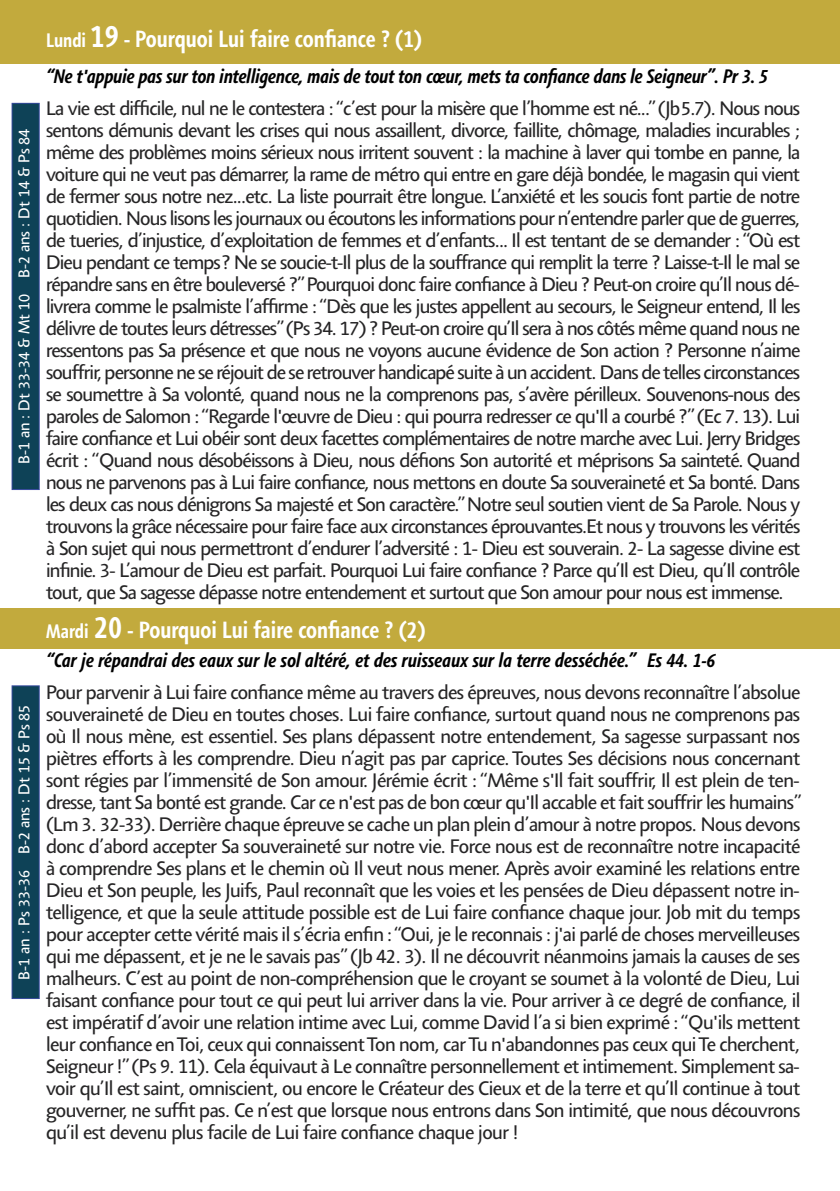
<style>
.page{position:relative;width:840px;height:1191px;background:#fff}
.page>*{position:absolute;margin:0;border:0;box-sizing:border-box;transform-origin:0 0}
.t1{font:700 condensed 24px "Agilita LT Std";color:#fff}
.t2{font:20px/22px "Agilita LT Std";letter-spacing:-.04em;color:#262526;text-align:justify}
.t3{font:italic 700 condensed 20px "Agilita LT Std";letter-spacing:-.01em;color:#000}
.t4{font:16px "Agilita LT Std";color:#fff}
.s1{font-size:20px}
.s2{font-size:32px}
</style>
<div class="page">
<div style="left:0;top:0;width:839px;height:64px;background:#c2aa3d"></div>
<div style="left:0;top:608px;width:839px;height:40px;background:#c2aa3d"></div>
<div style="left:13px;top:104px;width:26px;height:385px;background:#0e4257"></div>
<div style="left:12px;top:103px;width:28px;height:387px;border:1px solid #33489a"></div>
<div style="left:13px;top:686px;width:26px;height:312px;background:#0e4257"></div>
<div style="left:12px;top:685px;width:28px;height:314px;border:1px solid #33489a"></div>
<p class="t4" style="left:15px;top:464px;width:337px;rotate:-90deg">B-1 an : Dt 33-34 &amp; Mt 10 B-2 ans : Dt 14 &amp; Ps 84</p>
<p class="t4" style="left:15px;top:979px;width:276px;rotate:-90deg">B-1 an : Ps 33-36 B-2 ans : Dt 15 &amp; Ps 85</p>
<p class="t1" style="left:46px;top:29px;width:377px"><span class="s1">Lundi</span> <span class="s2">19</span> - Pourquoi Lui faire confiance ? (1)</p>
<p class="t3" style="left:46px;top:64px;width:723px">“Ne t'appuie pas sur ton intelligence, mais de tout ton cœur, mets ta confiance dans le Seigneur”. Pr 3. 5</p>
<p class="t2" style="left:46px;top:97px;width:755px">La vie est difficile, nul ne le contestera : “c’est pour la misère que l’homme est né...” (Jb5.7). Nous nous sentons démunis devant les crises qui nous assaillent, divorce, faillite, chômage, maladies incurables ; même des problèmes moins sérieux nous irritent souvent : la machine à laver qui tombe en panne, la voiture qui ne veut pas démarrer, la rame de métro qui entre en gare déjà bondée, le magasin qui vient de fermer sous notre nez...etc. La liste pourrait être longue. L’anxiété et les soucis font partie de notre quotidien. Nous lisons les journaux ou écoutons les informations pour n’entendre parler que de guerres, de tueries, d’injustice, d’exploitation de femmes et d’enfants... Il est tentant de se demander : “Où est Dieu pendant ce temps? Ne se soucie-t-Il plus de la souffrance qui remplit la terre ? Laisse-t-Il le mal se répandre sans en être bouleversé ?” Pourquoi donc faire confiance à Dieu ? Peut-on croire qu’Il nous dé&shy;livrera comme le psalmiste l’affirme : “Dès que les justes appellent au secours, le Seigneur entend, Il les délivre de toutes leurs détresses” (Ps 34. 17) ? Peut-on croire qu’Il sera à nos côtés même quand nous ne ressentons pas Sa présence et que nous ne voyons aucune évidence de Son action ? Personne n’aime souffrir, personne ne se réjouit de se retrouver handicapé suite à un accident. Dans de telles circonstances se soumettre à Sa volonté, quand nous ne la comprenons pas, s’avère périlleux. Souvenons-nous des paroles de Salomon : “Regarde l'œuvre de Dieu : qui pourra redresser ce qu'Il a courbé ?” (Ec 7. 13). Lui faire confiance et Lui obéir sont deux facettes complémentaires de notre marche avec Lui. Jerry Bridges écrit : “Quand nous désobéissons à Dieu, nous défions Son autorité et méprisons Sa sainteté. Quand nous ne parvenons pas à Lui faire confiance, nous mettons en doute Sa souveraineté et Sa bonté. Dans les deux cas nous dénigrons Sa majesté et Son caractère.” Notre seul soutien vient de Sa Parole. Nous y trouvons la grâce nécessaire pour faire face aux circonstances éprouvantes.Et nous y trouvons les vérités à Son sujet qui nous permettront d’endurer l’adversité : 1- Dieu est souverain. 2- La sagesse divine est infinie. 3- L’amour de Dieu est parfait. Pourquoi Lui faire confiance ? Parce qu’Il est Dieu, qu’Il contrôle tout, que Sa sagesse dépasse notre entendement et surtout que Son amour pour nous est immense.</p>
<p class="t1" style="left:46px;top:619px;width:381px"><span class="s1">Mardi</span> <span class="s2">20</span> - Pourquoi Lui faire confiance ? (2)</p>
<p class="t3" style="left:46px;top:648px;width:670px">“Car je répandrai des eaux sur le sol altéré, et des ruisseaux sur la terre desséchée.” Es 44. 1-6</p>
<p class="t2" style="left:46px;top:681px;width:757px">Pour parvenir à Lui faire confiance même au travers des épreuves, nous devons reconnaître l’absolue souveraineté de Dieu en toutes choses. Lui faire confiance, surtout quand nous ne comprenons pas où Il nous mène, est essentiel. Ses plans dépassent notre entendement, Sa sagesse surpassant nos piètres efforts à les comprendre. Dieu n’agit pas par caprice. Toutes Ses décisions nous concernant sont régies par l’immensité de Son amour. Jérémie écrit : “Même s'Il fait souffrir, Il est plein de ten&shy;dresse, tant Sa bonté est grande. Car ce n'est pas de bon cœur qu'Il accable et fait souffrir les humains” (Lm 3. 32-33). Derrière chaque épreuve se cache un plan plein d’amour à notre propos. Nous devons donc d’abord accepter Sa souveraineté sur notre vie. Force nous est de reconnaître notre incapacité à comprendre Ses plans et le chemin où Il veut nous mener. Après avoir examiné les relations entre Dieu et Son peuple, les Juifs, Paul reconnaît que les voies et les pensées de Dieu dépassent notre in&shy;telligence, et que la seule attitude possible est de Lui faire confiance chaque jour. Job mit du temps pour accepter cette vérité mais il s’écria enfin : “Oui, je le reconnais : j'ai parlé de choses merveilleuses qui me dépassent, et je ne le savais pas” (Jb 42. 3). Il ne découvrit néanmoins jamais la causes de ses malheurs. C’est au point de non-compréhension que le croyant se soumet à la volonté de Dieu, Lui faisant confiance pour tout ce qui peut lui arriver dans la vie. Pour arriver à ce degré de confiance, il est impératif d’avoir une relation intime avec Lui, comme David l’a si bien exprimé : “Qu'ils mettent leur confiance en Toi, ceux qui connaissent Ton nom, car Tu n'abandonnes pas ceux qui Te cherchent, Seigneur !” (Ps 9. 11). Cela équivaut à Le connaître personnellement et intimement. Simplement sa&shy;voir qu’Il est saint, omniscient, ou encore le Créateur des Cieux et de la terre et qu’Il continue à tout gouverner, ne suffit pas. Ce n’est que lorsque nous entrons dans Son intimité, que nous découvrons qu’il est devenu plus facile de Lui faire confiance chaque jour !</p>
</div>
